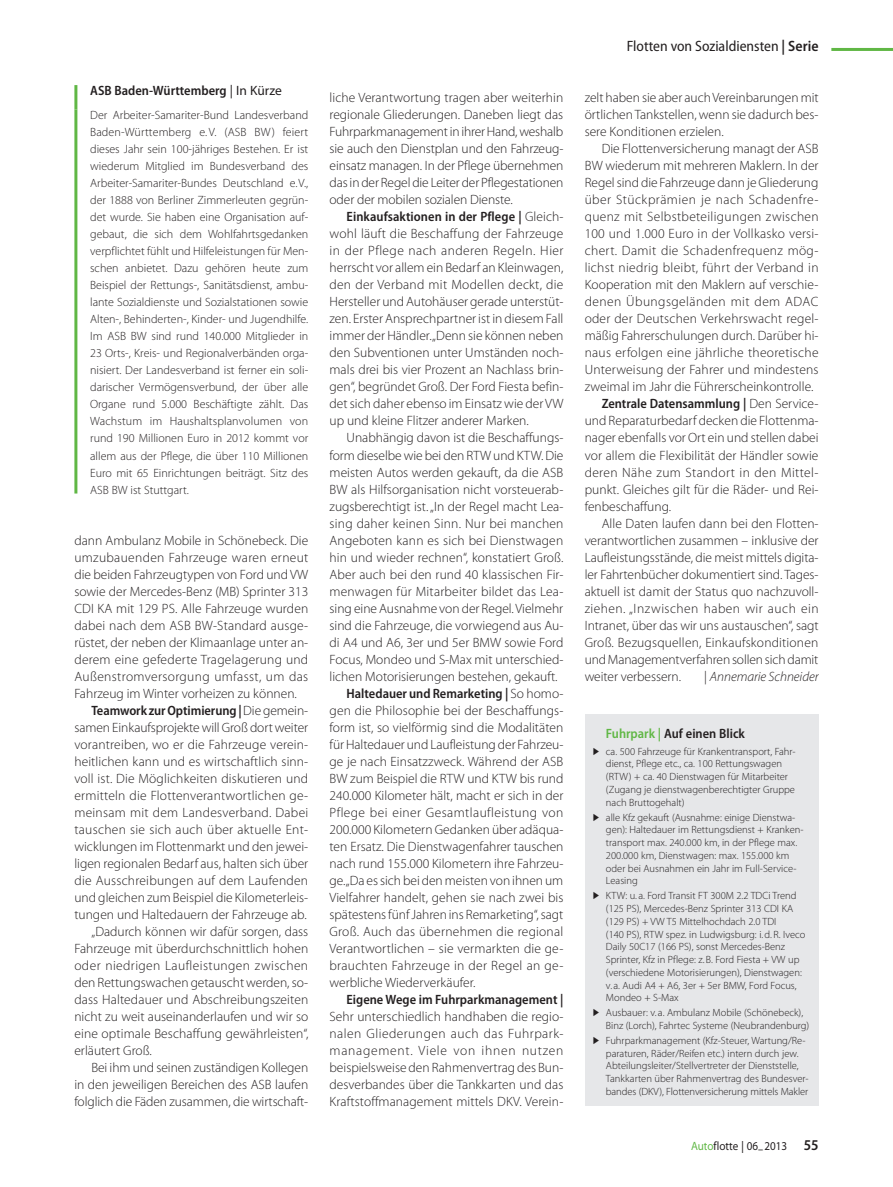
<style>
.page{position:relative;width:893px;height:1187px;background:#fff}
.page>*{position:absolute;margin:0;border:0;box-sizing:border-box;transform-origin:0 0}
.Rubrik{font:semi-condensed 15px "Myriad Pro";color:#231f20}
.Grundtext_Einzug{font:300 13.5px/17px "Myriad Pro";color:#231f20;text-align:justify}
.Titel_Kasten{font:600 semi-condensed 13.5px "Myriad Pro";color:#231f20}
.Grundtext_Einzug-2{font:italic 300 13.5px "Myriad Pro";letter-spacing:-.005em;color:#231f20}
.Grundtext_Kasten_In{font:300 12px/17px "Myriad Pro";color:#231f20;text-align:justify}
.Pagina{font:semi-expanded 12px "Myriad Pro";color:#231f20;scale:.85 1}
.Aufzaehlung_Kasten_K{font:300 10.5px/12.8px "Myriad Pro";color:#231f20}
.s1{font-weight:400;font-stretch:normal}
.s2{font-weight:600;font-stretch:semi-condensed}
.s3{font-weight:600}
.s4{font-style:normal}
.s5{color:#60b745}
.s6{font-weight:600;font-stretch:semi-condensed;font-size:15px}
</style>
<div class="page">
<hr style="left:74px;top:85px;width:3px;height:24px;background:#60b745">
<hr style="left:74px;top:109px;width:3px;height:384px;background:#60b745">
<div style="left:585px;top:714px;width:234px;height:392px;background:#e6e7e9"></div>
<hr style="left:831px;top:48px;width:62px;height:3px;background:#60b745">
<p class="Titel_Kasten" style="left:90px;top:83px;width:193px">ASB Baden-Württemberg <span class="s1">| In Kürze</span></p>
<p class="Grundtext_Kasten_In" style="left:90px;top:107px;width:220px">Der Arbeiter-Samariter-Bund Landesverband Baden-Württemberg e.V. (ASB BW) feiert dieses Jahr sein 100-jähriges Bestehen. Er ist wiederum Mitglied im Bundesverband des Arbeiter-Samariter-Bundes Deutschland e.V., der 1888 von Berliner Zimmerleuten gegrün&shy;det wurde. Sie haben eine Organisation auf&shy;gebaut, die sich dem Wohlfahrtsgedanken verpflichtet fühlt und Hilfeleistungen für Men&shy;schen anbietet. Dazu gehören heute zum Beispiel der Rettungs-, Sanitätsdienst, ambu&shy;lante Sozialdienste und Sozialstationen sowie Alten-, Behinderten-, Kinder- und Jugendhilfe.<br>Im ASB BW sind rund 140.000 Mitglieder in 23 Orts-, Kreis- und Regionalverbänden orga&shy;nisiert. Der Landesverband ist ferner ein soli&shy;darischer Vermögensverbund, der über alle Organe rund 5.000 Beschäftigte zählt. Das Wachstum im Haushaltsplanvolumen von rund 190 Millionen Euro in 2012 kommt vor allem aus der Pflege, die über 110 Millionen Euro mit 65 Einrichtungen beiträgt. Sitz des ASB BW ist Stuttgart.</p>
<p class="Grundtext_Einzug" style="left:74px;top:532px;width:236px">dann Ambulanz Mobile in Schönebeck. Die umzubauenden Fahrzeuge waren erneut die beiden Fahrzeugtypen von Ford und VW sowie der Mercedes-Benz (MB) Sprinter 313<br>CDI KA mit 129 PS. Alle Fahrzeuge wurden dabei nach dem ASB BW-Standard ausge&shy;rüstet, der neben der Klimaanlage unter an&shy;derem eine gefederte Tragelagerung und Außenstromversorgung umfasst, um das Fahrzeug im Winter vorheizen zu können.</p>
<p class="Grundtext_Einzug" style="left:74px;top:702px;width:235px;text-indent:17px"><span class="s2">Teamwork zur Optimierung |</span> Die gemein&shy;samen Einkaufsprojekte will Groß dort weiter vorantreiben, wo er die Fahrzeuge verein&shy;heitlichen kann und es wirtschaftlich sinn&shy;voll ist. Die Möglichkeiten diskutieren und ermitteln die Flottenverantwortlichen ge&shy;meinsam mit dem Landesverband. Dabei tauschen sie sich auch über aktuelle Ent&shy;wicklungen im Flottenmarkt und den jewei&shy;ligen regionalen Bedarf aus, halten sich über die Ausschreibungen auf dem Laufenden und gleichen zum Beispiel die Kilometerleis&shy;tungen und Haltedauern der Fahrzeuge ab.</p>
<p class="Grundtext_Einzug" style="left:74px;top:923px;width:235px;text-indent:17px">„Dadurch können wir dafür sorgen, dass Fahrzeuge mit überdurchschnittlich hohen oder niedrigen Laufleistungen zwischen den Rettungswachen getauscht werden, so&shy;dass Haltedauer und Abschreibungszeiten nicht zu weit auseinanderlaufen und wir so eine optimale Beschaffung gewährleisten“, erläutert Groß.</p>
<p class="Grundtext_Einzug" style="left:74px;top:1059px;width:235px;text-indent:17px">Bei ihm und seinen zuständigen Kollegen in den jeweiligen Bereichen des ASB laufen folglich die Fäden zusammen, die wirtschaft-</p>
<p class="Grundtext_Einzug" style="left:330px;top:89px;width:235px">liche Verantwortung tragen aber weiterhin regionale Gliederungen. Daneben liegt das Fuhrparkmanagement in ihrer Hand, weshalb sie auch den Dienstplan und den Fahrzeug&shy;einsatz managen. In der Pflege übernehmen das in der Regel die Leiter der Pflegestationen oder der mobilen sozialen Dienste.</p>
<p class="Grundtext_Einzug" style="left:330px;top:208px;width:235px;text-indent:17px"><span class="s2">Einkaufsaktionen in der Pflege |</span> Gleich&shy;wohl läuft die Beschaffung der Fahrzeuge in der Pflege nach anderen Regeln. Hier herrscht vor allem ein Bedarf an Kleinwagen, den der Verband mit Modellen deckt, die Hersteller und Autohäuser gerade unterstüt&shy;zen. Erster Ansprechpartner ist in diesem Fall immer der Händler. „Denn sie können neben den Subventionen unter Umständen noch&shy;mals drei bis vier Prozent an Nachlass brin&shy;gen“, begründet Groß. Der Ford Fiesta befin&shy;det sich daher ebenso im Einsatz wie der VW up und kleine Flitzer anderer Marken.</p>
<p class="Grundtext_Einzug" style="left:330px;top:429px;width:235px;text-indent:17px">Unabhängig davon ist die Beschaffungs&shy;form dieselbe wie bei den RTW und KTW. Die meisten Autos werden gekauft, da die ASB BW als Hilfsorganisation nicht vorsteuerab&shy;zugsberechtigt ist. „In der Regel macht Lea&shy;sing daher keinen Sinn. Nur bei manchen Angeboten kann es sich bei Dienstwagen hin und wieder rechnen“, konstatiert Groß.<br>Aber auch bei den rund 40 klassischen Fir&shy;menwagen für Mitarbeiter bildet das Lea&shy;sing eine Ausnahme von der Regel. Vielmehr sind die Fahrzeuge, die vorwiegend aus Au&shy;di A4 und A6, 3er und 5er BMW sowie Ford Focus, Mondeo und S-Max mit unterschied&shy;lichen Motorisierungen bestehen, gekauft.</p>
<p class="Grundtext_Einzug" style="left:330px;top:685px;width:235px;text-indent:17px"><span class="s2">Haltedauer und Remarketing |</span> So homo&shy;gen die Philosophie bei der Beschaffungs&shy;form ist, so vielförmig sind die Modalitäten für Haltedauer und Laufleistung der Fahrzeu&shy;ge je nach Einsatzzweck. Während der ASB BW zum Beispiel die RTW und KTW bis rund 240.000 Kilometer hält, macht er sich in der Pflege bei einer Gesamtlaufleistung von 200.000 Kilometern Gedanken über adäqua&shy;ten Ersatz. Die Dienstwagenfahrer tauschen nach rund 155.000 Kilometern ihre Fahrzeu&shy;ge. „Da es sich bei den meisten von ihnen um Vielfahrer handelt, gehen sie nach zwei bis spätestens fünf Jahren ins Remarketing“, sagt Groß. Auch das übernehmen die regional Verantwortlichen – sie vermarkten die ge&shy;brauchten Fahrzeuge in der Regel an ge&shy;werbliche Wiederverkäufer.</p>
<p class="Grundtext_Einzug" style="left:330px;top:991px;width:235px;text-indent:17px"><span class="s2">Eigene Wege im Fuhrparkmanagement | </span>Sehr unterschiedlich handhaben die regio&shy;nalen Gliederungen auch das Fuhrpark&shy;management. Viele von ihnen nutzen beispielsweise den Rahmenvertrag des Bun&shy;desverbandes über die Tankkarten und das Kraftstoffmanagement mittels DKV. Verein-</p>
<p class="Rubrik" style="left:627px;top:38px;width:193px">Flotten von Sozialdiensten <span class="s3">| Serie</span></p>
<p class="Grundtext_Einzug" style="left:585px;top:89px;width:236px">zelt haben sie aber auch Vereinbarungen mit örtlichen Tankstellen, wenn sie dadurch bes&shy;sere Konditionen erzielen.</p>
<p class="Grundtext_Einzug" style="left:585px;top:140px;width:235px;text-indent:17px">Die Flottenversicherung managt der ASB BW wiederum mit mehreren Maklern. In der Regel sind die Fahrzeuge dann je Gliederung über Stückprämien je nach Schadenfre&shy;quenz mit Selbstbeteiligungen zwischen 100 und 1.000 Euro in der Vollkasko versi&shy;chert. Damit die Schadenfrequenz mög&shy;lichst niedrig bleibt, führt der Verband in Kooperation mit den Maklern auf verschie&shy;denen Übungsgeländen mit dem ADAC oder der Deutschen Verkehrswacht regel&shy;mäßig Fahrerschulungen durch. Darüber hi&shy;naus erfolgen eine jährliche theoretische Unterweisung der Fahrer und mindestens zweimal im Jahr die Führerscheinkontrolle.</p>
<p class="Grundtext_Einzug" style="left:585px;top:395px;width:235px;text-indent:17px"><span class="s2">Zentrale Datensammlung |</span> Den Service&shy;und Reparaturbedarf decken die Flottenma&shy;nager ebenfalls vor Ort ein und stellen dabei vor allem die Flexibilität der Händler sowie deren Nähe zum Standort in den Mittel&shy;punkt. Gleiches gilt für die Räder- und Rei&shy;fenbeschaffung.</p>
<p class="Grundtext_Einzug" style="left:585px;top:515px;width:235px;text-indent:17px">Alle Daten laufen dann bei den Flotten&shy;verantwortlichen zusammen – inklusive der Laufleistungsstände, die meist mittels digita&shy;ler Fahrtenbücher dokumentiert sind. Tages&shy;aktuell ist damit der Status quo nachzuvoll&shy;ziehen. „Inzwischen haben wir auch ein Intranet, über das wir uns austauschen“, sagt Groß. Bezugsquellen, Einkaufskonditionen und Managementverfahren sollen sich damit weiter verbessern.</p>
<p class="Grundtext_Einzug-2" style="left:704px;top:668px;width:116px"><span class="s4">|</span> Annemarie Schneider</p>
<p class="Titel_Kasten" style="left:606px;top:725px;width:140px"><span class="s5">Fuhrpark |</span> Auf einen Blick</p>
<p class="Aufzaehlung_Kasten_K" style="left:606px;top:745px;width:191px">ca. 500 Fahrzeuge für Krankentransport, Fahr&shy;dienst, Pflege etc., ca. 100 Rettungswagen (RTW) + ca. 40 Dienstwagen für Mitarbeiter (Zugang je dienstwagenberechtigter Gruppe nach Bruttogehalt)</p>
<p class="Aufzaehlung_Kasten_K" style="left:606px;top:810px;width:199px">alle Kfz gekauft (Ausnahme: einige Dienstwa&shy;gen): Haltedauer im Rettungsdienst + Kranken&shy;transport max. 240.000 km, in der Pflege max.<br>200.000 km, Dienstwagen: max. 155.000 km oder bei Ausnahmen ein Jahr im Full-Service-Leasing</p>
<p class="Aufzaehlung_Kasten_K" style="left:606px;top:889px;width:201px">KTW: u. a. Ford Transit FT 300M 2.2 TDCi Trend (125 PS), Mercedes-Benz Sprinter 313 CDI KA (129 PS) + VW T5 Mittelhochdach 2.0 TDI<br>(140 PS), RTW spez. in Ludwigsburg: i.d.R. Iveco Daily 50C17 (166 PS), sonst Mercedes-Benz Sprinter, Kfz in Pflege: z.B. Ford Fiesta + VW up (verschiedene Motorisierungen), Dienstwagen: v. a. Audi A4 + A6, 3er + 5er BMW, Ford Focus, Mondeo + S-Max</p>
<p class="Aufzaehlung_Kasten_K" style="left:606px;top:1006px;width:205px">Ausbauer: v. a. Ambulanz Mobile (Schönebeck),<br>Binz (Lorch), Fahrtec Systeme (Neubrandenburg)</p>
<p class="Aufzaehlung_Kasten_K" style="left:606px;top:1034px;width:204px">Fuhrparkmanagement (Kfz-Steuer, Wartung/Re&shy;paraturen, Räder/Reifen etc.) intern durch jew.<br>Abteilungsleiter/Stellvertreter der Dienststelle, Tankkarten über Rahmenvertrag des Bundesver&shy;bandes (DKV), Flottenversicherung mittels Makler</p>
<p class="Pagina" style="left:691px;top:1139px;width:152px"><span class="s5">Auto</span>flotte | 06–2013 <span class="s6">55</span></p>
</div>
